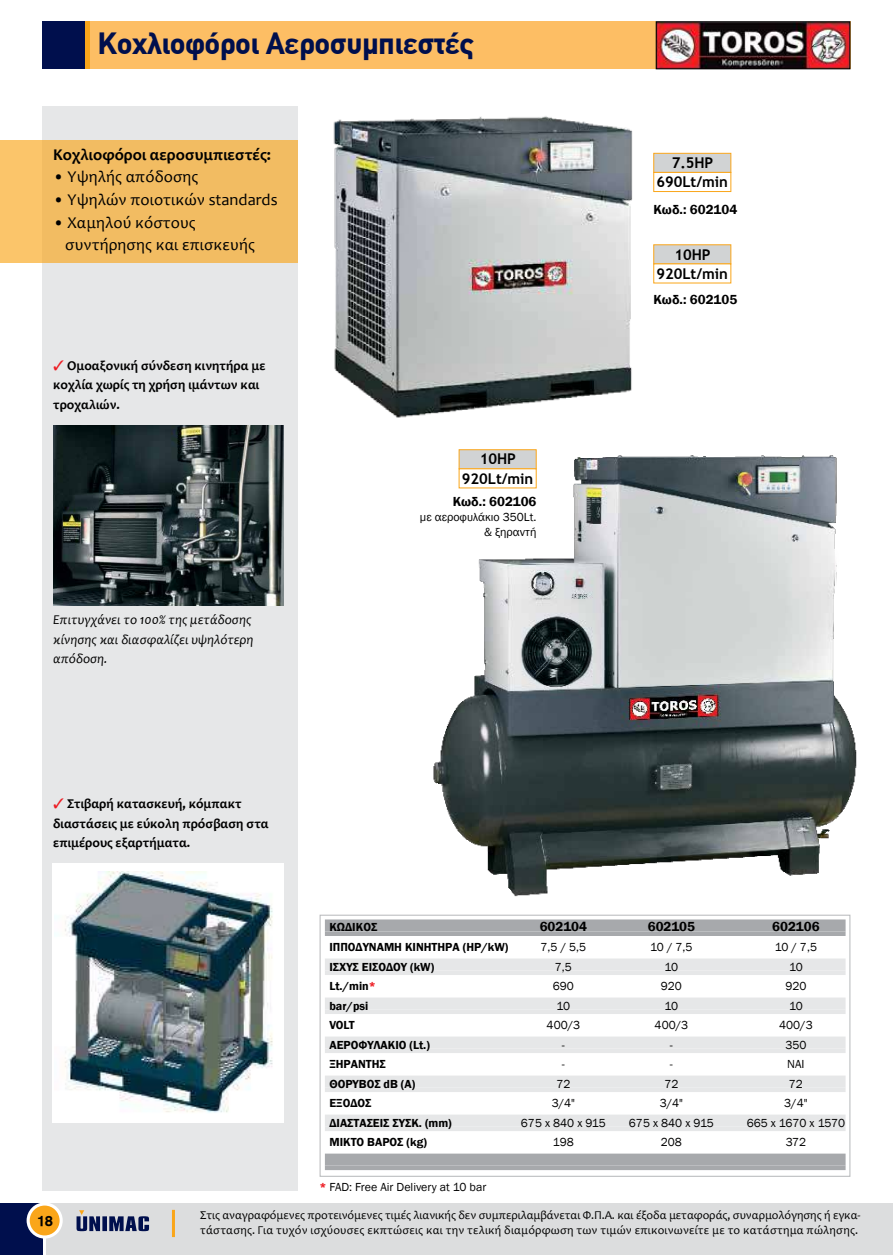
<style>
.page{position:relative;width:893px;height:1255px;background:#fff}
.page>*{position:absolute;margin:0;border:0;box-sizing:border-box;transform-origin:0 0}
.t1{font:700 30px "CF Din";color:#000f4d}
.t2{font:16.5px/22.5px "Candara";color:#000}
.t3{font:700 16.5px "Candara";color:#000}
.t4{font:700 14.85px/19.5px "Trebuchet MS";letter-spacing:-.005em;color:#000;text-align:center}
.t5{font:14.4px "UB Helvetica Bold";color:#000}
.t6{font:700 13.5px/19.5px "Candara";color:#000}
.t7{font:italic 13.5px/19.5px "Candara";color:#000}
.t8{font:600 13.5px "Franklin Gothic";color:#000}
.t9{font:12px/14.4px "Candara";letter-spacing:-.01em;color:#000}
.t10{font:12px/14.4px "Franklin Gothic";color:#000;text-align:right}
.t11{font:600 12px "Franklin Gothic";color:#000}
.s1{color:#ed1d24}
.s2{font-weight:600;color:#ed1d24}
</style>
<div class="page">
<div style="left:43px;top:21px;width:42px;height:48px;background:#000f4d"></div>
<div style="left:89px;top:21px;width:761px;height:48px;background:#fdbe64"></div>
<hr style="left:85px;top:21px;width:4px;height:48px;background:#faa61a">
<div style="left:0;top:1203px;width:43px;height:51px;background:#000f4d"></div>
<div style="left:47px;top:1203px;width:846px;height:51px;background:#dcddde"></div>
<svg style="left:27px;top:1202px;width:36px;height:36px"></svg>
<div style="left:30px;top:1205px;width:30px;height:30px;background:#faa61a;border-radius:50%"></div>
<svg style="left:77px;top:1210px;width:72px;height:21px"></svg>
<hr style="left:172px;top:1209px;width:3px;height:27px;background:#faa61a">
<img style="left:433px;top:449px;width:424px;height:448px">
<svg style="left:319px;top:914px;width:532px;height:263px"></svg>
<div style="left:325px;top:919px;width:521px;height:12px;background:#a7a9ac"></div>
<svg style="left:325px;top:931px;width:521px;height:4px;background:#acaeb1"></svg>
<div style="left:325px;top:958px;width:521px;height:12px;background:#e6e7e8"></div>
<hr style="left:325px;top:970px;width:521px;height:4px;background:#e6e7e8">
<div style="left:325px;top:997px;width:521px;height:12px;background:#e6e7e8"></div>
<hr style="left:325px;top:1009px;width:521px;height:4px;background:#e6e7e8">
<div style="left:325px;top:1036px;width:521px;height:12px;background:#e6e7e8"></div>
<hr style="left:325px;top:1048px;width:521px;height:4px;background:#e6e7e8">
<div style="left:325px;top:1075px;width:521px;height:12px;background:#e6e7e8"></div>
<hr style="left:325px;top:1087px;width:521px;height:4px;background:#e6e7e8">
<div style="left:325px;top:1114px;width:521px;height:12px;background:#e6e7e8"></div>
<hr style="left:325px;top:1126px;width:521px;height:4px;background:#e6e7e8">
<div style="left:325px;top:1153px;width:521px;height:12px;background:#a7a9ac"></div>
<svg style="left:325px;top:1165px;width:521px;height:4px;background:#acadb0"></svg>
<div style="left:43px;top:106px;width:255px;height:1085px;background:#e6e7e8"></div>
<img style="left:333px;top:116px;width:300px;height:302px">
<img style="left:53px;top:425px;width:231px;height:180px">
<div style="left:52px;top:862px;width:232px;height:260px;background:#fff"></div>
<img style="left:64px;top:871px;width:209px;height:242px">
<div style="left:0;top:140px;width:298px;height:122px;background:#f2bc62"></div>
<img style="left:658px;top:23px;width:190px;height:44px">
<div style="left:656px;top:21px;width:194px;height:48px;border:1px solid #000"></div>
<div style="left:653px;top:153px;width:78px;height:20px;background:#d1d3d4;border:1px solid #faa61a"></div>
<div style="left:653px;top:172px;width:78px;height:20px;background:#fff;border:1px solid #faa61a"></div>
<div style="left:653px;top:244px;width:78px;height:20px;background:#d1d3d4"></div>
<div style="left:653px;top:263px;width:78px;height:20px;background:#fff;border:1px solid #faa61a"></div>
<div style="left:459px;top:449px;width:78px;height:20px;background:#d1d3d4;border:1px solid #faa61a"></div>
<div style="left:459px;top:468px;width:78px;height:20px;background:#fff;border:1px solid #faa61a"></div>
<h1 class="t1" style="left:98px;top:21px;width:378px">Κοχλιοφόροι Αεροσυμπιεστές</h1>
<h2 class="t3" style="left:53px;top:144px;width:219px">Κοχλιοφόροι αεροσυμπιεστές:</h2>
<h2 class="t2" style="left:53px;top:166px;width:147px">• Υψηλής απόδοσης</h2>
<h2 class="t2" style="left:53px;top:188px;width:226px">• Υψηλών ποιοτικών standards</h2>
<h2 class="t2" style="left:65px;top:211px;width:191px;text-indent:-12px">• Χαμηλού κόστους συντήρησης και επισκευής</h2>
<p class="t6" style="left:53px;top:355px;width:214px"><span class="s1">✓</span> Ομοαξονική σύνδεση κινητήρα με κοχλία χωρίς τη χρήση ιμάντων και τροχαλιών.</p>
<p class="t7" style="left:53px;top:609px;width:202px">Επιτυγχάνει το 100% της μετάδοσης κίνησης και διασφαλίζει υψηλότερη απόδοση.</p>
<p class="t6" style="left:53px;top:793px;width:217px"><span class="s1">✓</span> Στιβαρή κατασκευή, κόμπακτ διαστάσεις με εύκολη πρόσβαση στα επιμέρους εξαρτήματα.</p>
<p class="t4" style="left:462px;top:449px;width:73px">10HP<br>920Lt/min</p>
<p class="t8" style="left:453px;top:493px;width:85px">Κωδ.: 602106</p>
<p class="t10" style="left:420px;top:510px;width:118px">με αεροφυλάκιο 350Lt. &amp; ξηραντή</p>
<p class="t4" style="left:657px;top:153px;width:73px">7.5HP<br>690Lt/min</p>
<p class="t8" style="left:653px;top:201px;width:85px">Κωδ.: 602104</p>
<p class="t4" style="left:657px;top:244px;width:73px">10HP<br>920Lt/min</p>
<p class="t8" style="left:653px;top:291px;width:85px">Κωδ.: 602105</p>
<p class="t11" style="left:329px;top:920px;width:49px">ΚΩΔΙΚΟΣ</p>
<p class="t8" style="left:540px;top:918px;width:49px">602104</p>
<p class="t8" style="left:648px;top:918px;width:49px">602105</p>
<p class="t8" style="left:772px;top:918px;width:49px">602106</p>
<p class="t11" style="left:329px;top:939px;width:180px">ΙΠΠΟΔΥΝΑΜΗ ΚΙΝΗΤΗΡΑ (HP/kW)</p>
<p class="t10" style="left:541px;top:940px;width:47px">7,5 / 5,5</p>
<p class="t10" style="left:650px;top:940px;width:44px">10 / 7,5</p>
<p class="t10" style="left:775px;top:940px;width:44px">10 / 7,5</p>
<p class="t11" style="left:329px;top:959px;width:106px">ΙΣΧΥΣ ΕΙΣΟΔΟΥ (kW)</p>
<p class="t10" style="left:555px;top:959px;width:19px">7,5</p>
<p class="t10" style="left:665px;top:959px;width:15px">10</p>
<p class="t10" style="left:789px;top:959px;width:15px">10</p>
<p class="t11" style="left:329px;top:978px;width:48px">Lt./min<span class="s1">*</span></p>
<p class="t10" style="left:553px;top:979px;width:23px">690</p>
<p class="t10" style="left:661px;top:979px;width:23px">920</p>
<p class="t10" style="left:785px;top:979px;width:23px">920</p>
<p class="t11" style="left:329px;top:998px;width:40px">bar/psi</p>
<p class="t10" style="left:557px;top:998px;width:15px">10</p>
<p class="t10" style="left:665px;top:998px;width:15px">10</p>
<p class="t10" style="left:789px;top:998px;width:15px">10</p>
<p class="t11" style="left:329px;top:1017px;width:27px">VOLT</p>
<p class="t10" style="left:547px;top:1018px;width:35px">400/3</p>
<p class="t10" style="left:655px;top:1018px;width:35px">400/3</p>
<p class="t10" style="left:779px;top:1018px;width:35px">400/3</p>
<p class="t11" style="left:329px;top:1037px;width:102px">ΑΕΡΟΦΥΛΑΚΙΟ (Lt.)</p>
<p class="t10" style="left:562px;top:1037px;width:4px">-</p>
<p class="t10" style="left:670px;top:1037px;width:4px">-</p>
<p class="t10" style="left:785px;top:1037px;width:23px">350</p>
<p class="t11" style="left:329px;top:1056px;width:58px">ΞΗΡΑΝΤΗΣ</p>
<p class="t10" style="left:562px;top:1057px;width:4px">-</p>
<p class="t10" style="left:670px;top:1057px;width:4px">-</p>
<p class="t10" style="left:787px;top:1057px;width:19px">ΝΑΙ</p>
<p class="t11" style="left:329px;top:1076px;width:87px">ΘΟΡΥΒΟΣ dB (A)</p>
<p class="t10" style="left:556px;top:1076px;width:16px">72</p>
<p class="t10" style="left:664px;top:1076px;width:16px">72</p>
<p class="t10" style="left:789px;top:1076px;width:16px">72</p>
<p class="t11" style="left:329px;top:1095px;width:43px">ΕΞΟΔΟΣ</p>
<p class="t10" style="left:552px;top:1096px;width:25px">3/4"</p>
<p class="t10" style="left:660px;top:1096px;width:25px">3/4"</p>
<p class="t10" style="left:784px;top:1096px;width:25px">3/4"</p>
<p class="t11" style="left:329px;top:1115px;width:124px">ΔΙΑΣΤΑΣΕΙΣ ΣΥΣΚ. (mm)</p>
<p class="t10" style="left:521px;top:1115px;width:86px">675 x 840 x 915</p>
<p class="t10" style="left:629px;top:1115px;width:86px">675 x 840 x 915</p>
<p class="t10" style="left:747px;top:1115px;width:100px">665 x 1670 x 1570</p>
<p class="t11" style="left:329px;top:1134px;width:99px">ΜΙΚΤΟ ΒΑΡΟΣ (kg)</p>
<p class="t10" style="left:553px;top:1135px;width:22px">198</p>
<p class="t10" style="left:661px;top:1135px;width:23px">208</p>
<p class="t10" style="left:786px;top:1135px;width:22px">372</p>
<p class="t10" style="left:320px;top:1179px;width:168px"><span class="s2">*</span> FAD: Free Air Delivery at 10 bar</p>
<p class="t5" style="left:37px;top:1212px;width:18px">18</p>
<p class="t9" style="left:200px;top:1208px;width:662px">Στις αναγραφόμενες προτεινόμενες τιμές λιανικής δεν συμπεριλαμβάνεται Φ.Π.Α. και έξοδα μεταφοράς, συναρμολόγησης ή εγκα&shy;τάστασης. Για τυχόν ισχύουσες εκπτώσεις και την τελική διαμόρφωση των τιμών επικοινωνείτε με το κατάστημα πώλησης.</p>
</div>
